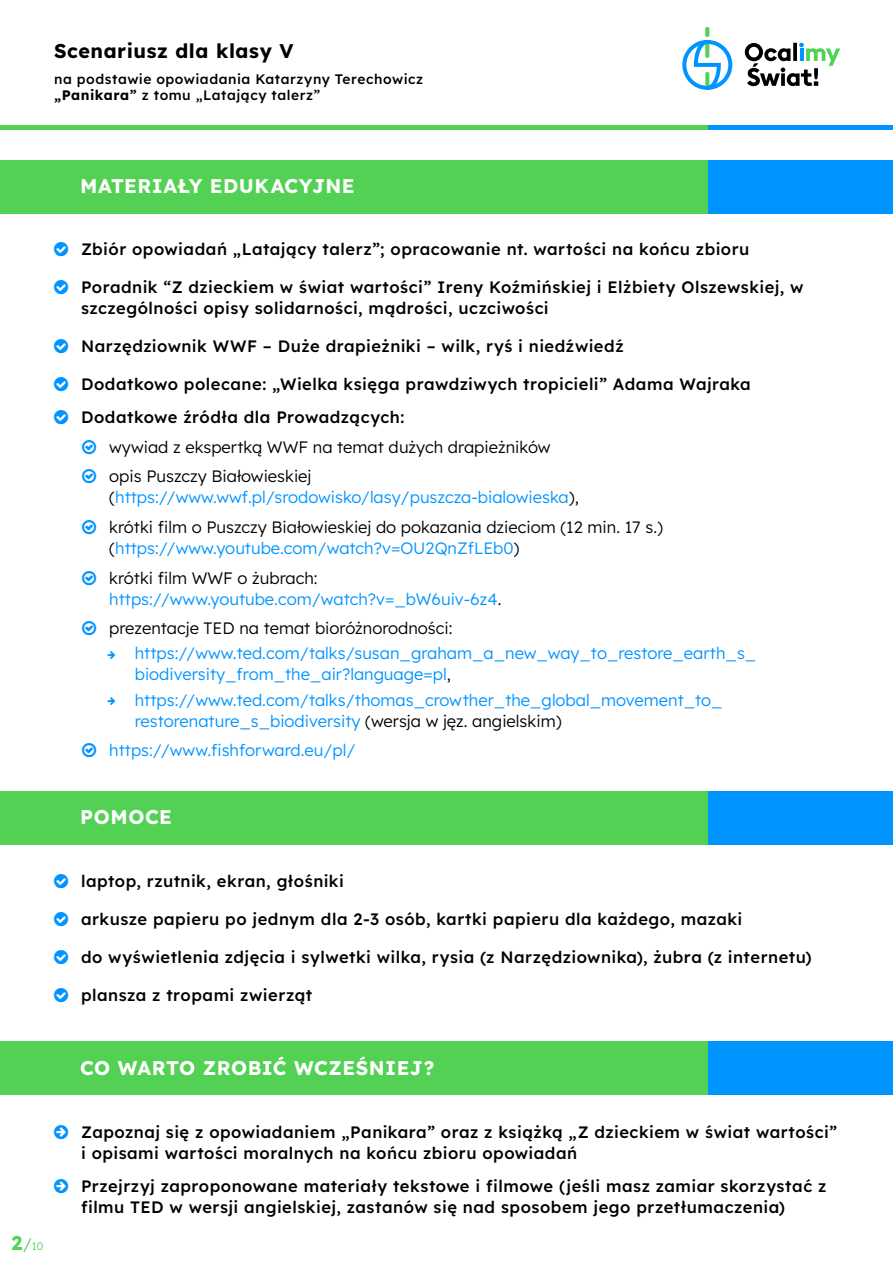
<style>
.page{position:relative;width:893px;height:1263px;background:#fff}
.page>*{position:absolute;margin:0;border:0;box-sizing:border-box;transform-origin:0 0}
.t1{font:700 19.8px "Lexend";letter-spacing:.025em;color:#fff}
.t2{font:700 19.8px "Lexend";letter-spacing:.03em;color:#000}
.t3{font:500 16.5px/21px "Lexend";letter-spacing:.03em;color:#000}
.t4{font:300 16.5px/29.5px "Lexend";color:#0094ff}
.t5{font:300 16.5px/29.5px "Lexend";color:#000}
.t6{font:500 13.8px/16.5px "Lexend";letter-spacing:.035em;color:#000}
.t7{font:300 10.8px "Lexend";color:#52d154}
.s1{font-weight:700}
.s2{font-weight:700;font-size:19.8px}
.s3{font-size:16.8px}
.s4{color:#0094ff}
.s5{color:#000}
</style>
<div class="page">
<div style="left:0;top:125px;width:893px;height:5px;background:#52d154"></div>
<div style="left:708px;top:125px;width:185px;height:5px;background:#0094ff"></div>
<svg style="left:705px;top:27px;width:4px;height:10px"></svg>
<svg style="left:682px;top:40px;width:50px;height:50px"></svg>
<svg style="left:745px;top:43px;width:95px;height:43px"></svg>
<div style="left:0;top:1041px;width:893px;height:53px;background:#52d154"></div>
<div style="left:708px;top:1041px;width:185px;height:53px;background:#0094ff"></div>
<div style="left:0;top:791px;width:893px;height:53px;background:#52d154"></div>
<div style="left:708px;top:791px;width:185px;height:53px;background:#0094ff"></div>
<div style="left:0;top:160px;width:893px;height:53px;background:#52d154"></div>
<div style="left:708px;top:160px;width:185px;height:53px;background:#0094ff"></div>
<p class="t2" style="left:54px;top:37px;width:241px">Scenariusz dla klasy V</p>
<p class="t6" style="left:54px;top:70px;width:371px">na podstawie opowiadania Katarzyny Terechowicz <span class="s1">„Panikara”</span> z tomu „Latający talerz”</p>
<p class="t7" style="left:11px;top:1238px;width:34px"><span class="s2">2</span><span class="s3">/</span>10</p>
<p class="t1" style="left:80px;top:172px;width:276px">MATERIAŁY EDUKACYJNE</p>
<p class="t3" style="left:81px;top:237px;width:670px">Zbiór opowiadań „Latający talerz”; opracowanie nt. wartości na końcu zbioru</p>
<p class="t3" style="left:81px;top:275px;width:724px">Poradnik “Z dzieckiem w świat wartości” Ireny Koźmińskiej i Elżbiety Olszewskiej, w szczególności opisy solidarności, mądrości, uczciwości</p>
<p class="t3" style="left:81px;top:334px;width:544px">Narzędziownik WWF – Duże drapieżniki – wilk, ryś i niedźwiedź</p>
<p class="t3" style="left:81px;top:366px;width:671px;line-height:33.8px">Dodatkowo polecane: „Wielka księga prawdziwych tropicieli” Adama Wajraka<br>Dodatkowe źródła dla Prowadzących:</p>
<p class="t5" style="left:109px;top:431px;width:443px">wywiad z ekspertką WWF na temat dużych drapieżników opis Puszczy Białowieskiej</p>
<p class="t5" style="left:109px;top:482px;width:555px">(<span class="s4">https://www.wwf.pl/srodowisko/lasy/puszcza-bialowieska</span>),<br>krótki film o Puszczy Białowieskiej do pokazania dzieciom (12 min. 17 s.)</p>
<p class="t4" style="left:109px;top:532px;width:412px"><span class="s5">(</span>https://www.youtube.com/watch?v=OU2QnZfLEb0<span class="s5">) krótki film WWF o żubrach:</span></p>
<p class="t4" style="left:109px;top:583px;width:394px">https://www.youtube.com/watch?v=_bW6uiv-6z4<span class="s5">. prezentacje TED na temat bioróżnorodności:</span></p>
<p class="t4" style="left:135px;top:642px;width:623px;line-height:21px">https://www.ted.com/talks/susan_graham_a_new_way_to_restore_earth_s_ biodiversity_from_the_air?language=pl<span class="s5">,</span></p>
<p class="t4" style="left:135px;top:688px;width:589px;line-height:21px">https://www.ted.com/talks/thomas_crowther_the_global_movement_to_ restorenature_s_biodiversity <span class="s5">(wersja w jęz. angielskim)</span></p>
<p class="t4" style="left:109px;top:734px;width:248px">https://www.fishforward.eu/pl/</p>
<p class="t1" style="left:80px;top:803px;width:93px">POMOCE</p>
<p class="t3" style="left:81px;top:870px;width:264px">laptop, rzutnik, ekran, głośniki</p>
<p class="t3" style="left:81px;top:908px;width:663px">arkusze papieru po jednym dla 2-3 osób, kartki papieru dla każdego, mazaki</p>
<p class="t3" style="left:81px;top:946px;width:732px">do wyświetlenia zdjęcia i sylwetki wilka, rysia (z Narzędziownika), żubra (z internetu)</p>
<p class="t3" style="left:81px;top:984px;width:233px">plansza z tropami zwierząt</p>
<p class="t1" style="left:80px;top:1053px;width:355px">CO WARTO ZROBIĆ WCZEŚNIEJ?</p>
<p class="t3" style="left:81px;top:1120px;width:758px">Zapoznaj się z opowiadaniem „Panikara” oraz z książką „Z dzieckiem w świat wartości” i opisami wartości moralnych na końcu zbioru opowiadań</p>
<p class="t3" style="left:81px;top:1175px;width:747px">Przejrzyj zaproponowane materiały tekstowe i filmowe (jeśli masz zamiar skorzystać z filmu TED w wersji angielskiej, zastanów się nad sposobem jego przetłumaczenia)</p>
</div>
